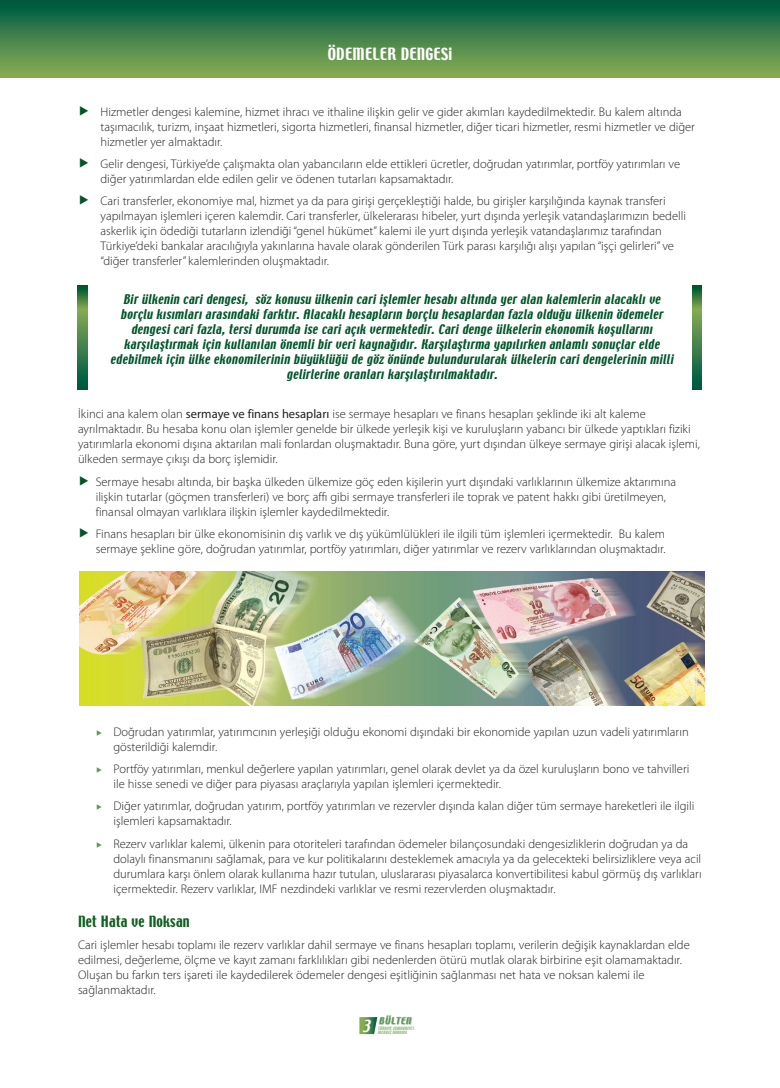
<style>
.page{position:relative;width:780px;height:1088px;background:#fff}
.page>*{position:absolute;margin:0;border:0;box-sizing:border-box;transform-origin:0 0}
.t1{font:15px "Techno";letter-spacing:.02em;color:#fff}
.t2{font:13.75px "Techno";letter-spacing:.02em;color:#105f1e}
.t3{font:300 12.5px/15px "Myriad Pro";color:#231f20}
.t4{font:italic 11.88px/15px "Techno";color:#005629;text-align:center}
.t5{font:italic 8.12px "Techno";color:#61965a;scale:1.2 1}
.t6{font:italic 4px/4.4px "Techno";color:#8ab670}
.s1{font-weight:400}
</style>
<div class="page">
<svg style="left:359px;top:1017px;width:18px;height:17px"></svg>
<div style="left:378px;top:1015px;width:34px;height:10px;background:#105f1e;opacity:.4"></div>
<div style="left:0;top:0;width:780px;height:78px;background:linear-gradient(to bottom,#005841,#8cae54)"></div>
<svg style="left:692px;top:286px;width:9px;height:103px"></svg>
<svg style="left:78px;top:286px;width:9px;height:103px"></svg>
<img style="left:79px;top:571px;width:625px;height:135px">
<p class="t1" style="left:328px;top:44px;width:126px">ÖDEMELER DENGESİ</p>
<p class="t3" style="left:100px;top:104px;width:596px">Hizmetler dengesi kalemine, hizmet ihracı ve ithaline ilişkin gelir ve gider akımları kaydedilmektedir. Bu kalem altında taşımacılık, turizm, inşaat hizmetleri, sigorta hizmetleri, finansal hizmetler, diğer ticari hizmetler, resmi hizmetler ve diğer hizmetler yer almaktadır.</p>
<p class="t3" style="left:100px;top:156px;width:581px">Gelir dengesi, Türkiye’de çalışmakta olan yabancıların elde ettikleri ücretler, doğrudan yatırımlar, portföy yatırımları ve diğer yatırımlardan elde edilen gelir ve ödenen tutarları kapsamaktadır.</p>
<p class="t3" style="left:100px;top:193px;width:587px">Cari transferler, ekonomiye mal, hizmet ya da para girişi gerçekleştiği halde, bu girişler karşılığında kaynak transferi yapılmayan işlemleri içeren kalemdir. Cari transferler, ülkelerarası hibeler, yurt dışında yerleşik vatandaşlarımızın bedelli askerlik için ödediği tutarların izlendiği “genel hükümet” kalemi ile yurt dışında yerleşik vatandaşlarımız tarafından Türkiye’deki bankalar aracılığıyla yakınlarına havale olarak gönderilen Türk parası karşılığı alışı yapılan “işçi gelirleri” ve “diğer transferler” kalemlerinden oluşmaktadır.</p>
<p class="t4" style="left:110px;top:292px;width:567px">Bir ülkenin cari dengesi, söz konusu ülkenin cari işlemler hesabı altında yer alan kalemlerin alacaklı ve borçlu kısımları arasındaki farktır. Alacaklı hesapların borçlu hesaplardan fazla olduğu ülkenin ödemeler dengesi cari fazla, tersi durumda ise cari açık vermektedir. Cari denge ülkelerin ekonomik koşullarını karşılaştırmak için kullanılan önemli bir veri kaynağıdır. Karşılaştırma yapılırken anlamlı sonuçlar elde edebilmek için ülke ekonomilerinin büyüklüğü de göz önünde bulundurularak ülkelerin cari dengelerinin milli gelirlerine oranları karşılaştırılmaktadır.</p>
<p class="t3" style="left:78px;top:407px;width:623px">İkinci ana kalem olan <span class="s1">sermaye ve finans hesapları</span> ise sermaye hesapları ve finans hesapları şeklinde iki alt kaleme ayrılmaktadır. Bu hesaba konu olan işlemler genelde bir ülkede yerleşik kişi ve kuruluşların yabancı bir ülkede yaptıkları fiziki yatırımlarla ekonomi dışına aktarılan mali fonlardan oluşmaktadır. Buna göre, yurt dışından ülkeye sermaye girişi alacak işlemi, ülkeden sermaye çıkışı da borç işlemidir.</p>
<p class="t3" style="left:96px;top:474px;width:581px">Sermaye hesabı altında, bir başka ülkeden ülkemize göç eden kişilerin yurt dışındaki varlıklarının ülkemize aktarımına ilişkin tutarlar (göçmen transferleri) ve borç affı gibi sermaye transferleri ile toprak ve patent hakkı gibi üretilmeyen, finansal olmayan varlıklara ilişkin işlemler kaydedilmektedir.</p>
<p class="t3" style="left:96px;top:526px;width:571px">Finans hesapları bir ülke ekonomisinin dış varlık ve dış yükümlülükleri ile ilgili tüm işlemleri içermektedir. Bu kalem sermaye şekline göre, doğrudan yatırımlar, portföy yatırımları, diğer yatırımlar ve rezerv varlıklarından oluşmaktadır.</p>
<p class="t3" style="left:113px;top:724px;width:576px">Doğrudan yatırımlar, yatırımcının yerleşiği olduğu ekonomi dışındaki bir ekonomide yapılan uzun vadeli yatırımların gösterildiği kalemdir.</p>
<p class="t3" style="left:113px;top:761px;width:577px">Portföy yatırımları, menkul değerlere yapılan yatırımları, genel olarak devlet ya da özel kuruluşların bono ve tahvilleri ile hisse senedi ve diğer para piyasası araçlarıyla yapılan işlemleri içermektedir.</p>
<p class="t3" style="left:113px;top:798px;width:582px">Diğer yatırımlar, doğrudan yatırım, portföy yatırımları ve rezervler dışında kalan diğer tüm sermaye hareketleri ile ilgili işlemleri kapsamaktadır.</p>
<p class="t3" style="left:113px;top:836px;width:589px">Rezerv varlıklar kalemi, ülkenin para otoriteleri tarafından ödemeler bilançosundaki dengesizliklerin doğrudan ya da dolaylı finansmanını sağlamak, para ve kur politikalarını desteklemek amacıyla ya da gelecekteki belirsizliklere veya acil durumlara karşı önlem olarak kullanıma hazır tutulan, uluslararası piyasalarca konvertibilitesi kabul görmüş dış varlıkları içermektedir. Rezerv varlıklar, IMF nezdindeki varlıklar ve resmi rezervlerden oluşmaktadır.</p>
<p class="t2" style="left:78px;top:912px;width:113px">Net Hata ve Noksan</p>
<p class="t3" style="left:78px;top:937px;width:613px">Cari işlemler hesabı toplamı ile rezerv varlıklar dahil sermaye ve finans hesapları toplamı, verilerin değişik kaynaklardan elde edilmesi, değerleme, ölçme ve kayıt zamanı farklılıkları gibi nedenlerden ötürü mutlak olarak birbirine eşit olamamaktadır.<br>Oluşan bu farkın ters işareti ile kaydedilerek ödemeler dengesi eşitliğinin sağlanması net hata ve noksan kalemi ile sağlanmaktadır.</p>
<p class="t5" style="left:379px;top:1015px;width:30px">BÜLTEN</p>
<p class="t6" style="left:378px;top:1026px;width:39px">TÜRKİYE CUMHURİYET<br>MERKEZBANKASI</p>
</div>
